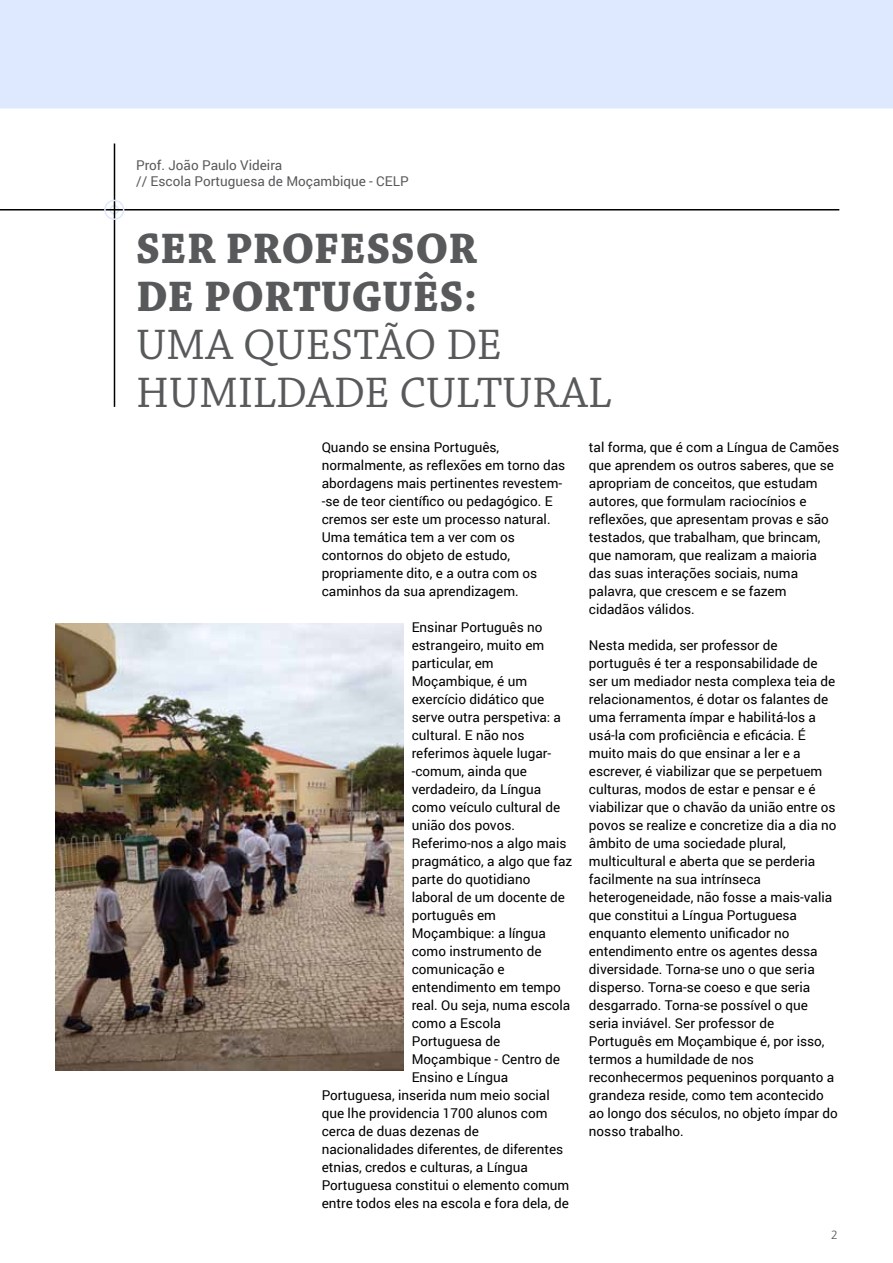
<style>
.page{position:relative;width:893px;height:1263px;background:#fff}
.page>*{position:absolute;margin:0;border:0;box-sizing:border-box;transform-origin:0 0}
.t1{font:45px/48px "Chaparral Pro";color:#58595b}
.t2{font:700 45px/48px "Chaparral Pro";color:#58595b}
.t3{font:13.5px/18px "Roboto";color:#000}
.t4{font:13.5px/16.5px "Roboto";color:#58595b}
.t5{font:300 12px "Frutiger";color:#58595b}
</style>
<div class="page">
<div style="left:109px;top:205px;width:10px;height:10px;border:2px solid #dee8ff;border-radius:50%"></div>
<hr style="left:0;top:209px;width:839px;height:1px;background:#000">
<hr style="left:114px;top:144px;width:1px;height:263px;background:#000">
<div style="left:104px;top:200px;width:20px;height:20px;border:2px solid #dee8ff;border-radius:50%"></div>
<div style="left:0;top:0;width:893px;height:108px;background:#dee8ff"></div>
<img style="left:56px;top:624px;width:347px;height:446px">
<p class="t4" style="left:136px;top:156px;width:274px">Prof. João Paulo Videira<br>// Escola Portuguesa de Moçambique - CELP</p>
<h1 class="t2" style="left:136px;top:227px;width:342px">SER PROFESSOR<br>DE PORTUGUÊS:</h1>
<h1 class="t1" style="left:136px;top:323px;width:477px">UMA QUESTÃO DE<br>HUMILDADE CULTURAL</h1>
<p class="t3" style="left:322px;top:438px;width:245px">Quando se ensina Português, normalmente, as reflexões em torno das abordagens mais pertinentes revestem--se de teor científico ou pedagógico. E cremos ser este um processo natural.<br>Uma temática tem a ver com os contornos do objeto de estudo, propriamente dito, e a outra com os caminhos da sua aprendizagem.</p>
<p class="t3" style="left:412px;top:618px;width:132px">Ensinar Português no</p>
<p class="t3" style="left:412px;top:636px;width:134px">estrangeiro, muito em</p>
<p class="t3" style="left:412px;top:654px;width:84px">particular, em</p>
<p class="t3" style="left:412px;top:672px;width:117px">Moçambique, é um</p>
<p class="t3" style="left:412px;top:690px;width:134px">exercício didático que</p>
<p class="t3" style="left:412px;top:708px;width:151px">serve outra perspetiva: a</p>
<p class="t3" style="left:412px;top:726px;width:114px">cultural. E não nos</p>
<p class="t3" style="left:412px;top:744px;width:141px">referimos àquele lugar-</p>
<p class="t3" style="left:412px;top:762px;width:117px">-comum, ainda que</p>
<p class="t3" style="left:412px;top:780px;width:131px">verdadeiro, da Língua</p>
<p class="t3" style="left:412px;top:798px;width:150px">como veículo cultural de</p>
<p class="t3" style="left:412px;top:816px;width:105px">união dos povos.</p>
<p class="t3" style="left:412px;top:834px;width:156px">Referimo-nos a algo mais</p>
<p class="t3" style="left:412px;top:852px;width:162px">pragmático, a algo que faz</p>
<p class="t3" style="left:412px;top:870px;width:120px">parte do quotidiano</p>
<p class="t3" style="left:412px;top:888px;width:155px">laboral de um docente de</p>
<p class="t3" style="left:412px;top:906px;width:86px">português em</p>
<p class="t3" style="left:412px;top:924px;width:136px">Moçambique: a língua</p>
<p class="t3" style="left:412px;top:942px;width:131px">como instrumento de</p>
<p class="t3" style="left:412px;top:960px;width:94px">comunicação e</p>
<p class="t3" style="left:412px;top:978px;width:150px">entendimento em tempo</p>
<p class="t3" style="left:412px;top:996px;width:160px">real. Ou seja, numa escola</p>
<p class="t3" style="left:412px;top:1014px;width:91px">como a Escola</p>
<p class="t3" style="left:412px;top:1032px;width:90px">Portuguesa de</p>
<p class="t3" style="left:412px;top:1050px;width:150px">Moçambique - Centro de</p>
<p class="t3" style="left:412px;top:1068px;width:98px">Ensino e Língua</p>
<p class="t3" style="left:322px;top:1086px;width:230px">Portuguesa, inserida num meio social</p>
<p class="t3" style="left:322px;top:1104px;width:227px">que lhe providencia 1700 alunos com</p>
<p class="t3" style="left:322px;top:1122px;width:159px">cerca de duas dezenas de</p>
<p class="t3" style="left:322px;top:1140px;width:243px">nacionalidades diferentes, de diferentes</p>
<p class="t3" style="left:322px;top:1158px;width:208px">etnias, credos e culturas, a Língua</p>
<p class="t3" style="left:322px;top:1176px;width:249px">Portuguesa constitui o elemento comum</p>
<p class="t3" style="left:322px;top:1194px;width:249px">entre todos eles na escola e fora dela, de</p>
<p class="t3" style="left:589px;top:438px;width:252px">tal forma, que é com a Língua de Camões que aprendem os outros saberes, que se apropriam de conceitos, que estudam autores, que formulam raciocínios e reflexões, que apresentam provas e são testados, que trabalham, que brincam, que namoram, que realizam a maioria das suas interações sociais, numa palavra, que crescem e se fazem cidadãos válidos.</p>
<p class="t3" style="left:589px;top:636px;width:250px">Nesta medida, ser professor de português é ter a responsabilidade de ser um mediador nesta complexa teia de relacionamentos, é dotar os falantes de uma ferramenta ímpar e habilitá-los a usá-la com proficiência e eficácia. É muito mais do que ensinar a ler e a escrever, é viabilizar que se perpetuem culturas, modos de estar e pensar e é viabilizar que o chavão da união entre os povos se realize e concretize dia a dia no âmbito de uma sociedade plural, multicultural e aberta que se perderia facilmente na sua intrínseca heterogeneidade, não fosse a mais-valia que constitui a Língua Portuguesa enquanto elemento unificador no entendimento entre os agentes dessa diversidade. Torna-se uno o que seria disperso. Torna-se coeso e que seria desgarrado. Torna-se possível o que seria inviável. Ser professor de Português em Moçambique é, por isso, termos a humildade de nos reconhecermos pequeninos porquanto a grandeza reside, como tem acontecido ao longo dos séculos, no objeto ímpar do nosso trabalho.</p>
<p class="t5" style="left:831px;top:1228px;width:8px">2</p>
</div>
